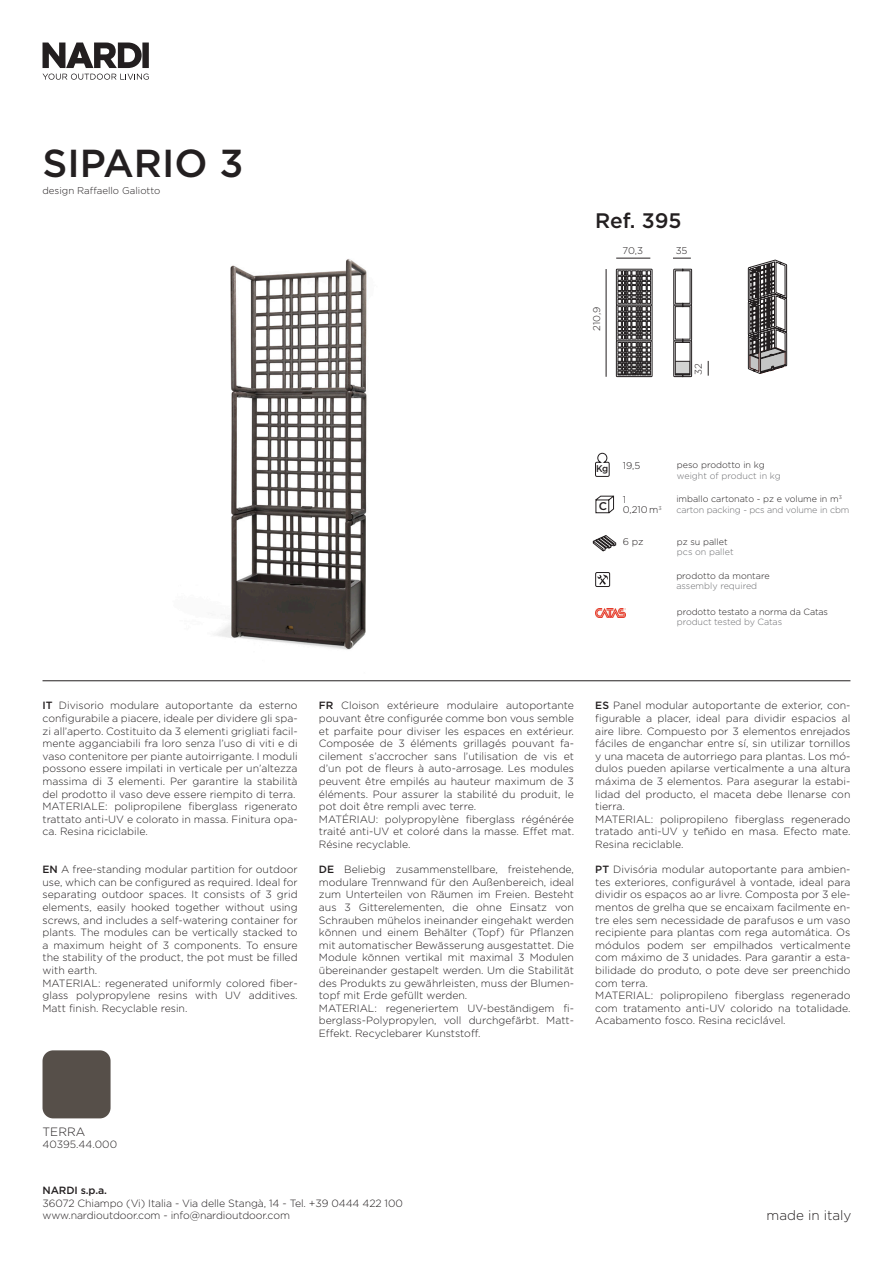
<style>
.page{position:relative;width:893px;height:1263px;background:#fff}
.page>*{position:absolute;margin:0;border:0;box-sizing:border-box;transform-origin:0 0}
.t1{font:500 39px "Gotham N";color:#231f20}
.t2{font:500 21px "Gotham N";letter-spacing:-.005em;color:#231f20}
.t3{font:300 13.5px "Gotham N";color:#231f20}
.t4{font:300 12px "Gotham N";color:#231f20}
.t5{font:500 11.25px "Gotham N";color:#231f20}
.t6{font:300 10.5px/12.6px "Gotham N";color:#231f20;text-align:justify}
.t7{font:500 10.5px "Gotham N";letter-spacing:-.01em;color:#231f20}
.t8{font:300 9.75px "Gotham N";color:#231f20}
.t9{font:500 9.75px "Gotham N";color:#231f20;scale:.93 1}
.t10{font:300 9px/10.5px "Gotham N";letter-spacing:-.01em;color:#6c6d70}
.t11{font:300 9px "Gotham N";letter-spacing:-.01em;color:#231f20}
.s1{color:#231f20}
.s2{font-weight:500}
</style>
<div class="page">
<svg style="left:43px;top:43px;width:106px;height:25px"></svg>
<svg style="left:43px;top:74px;width:106px;height:6px"></svg>
<hr style="left:43px;top:680px;width:807px;height:1px;background:#231f20">
<div style="left:595px;top:572px;width:15px;height:15px;border:1px solid #231f20"></div>
<svg style="left:597px;top:574px;width:11px;height:11px"></svg>
<img style="left:595px;top:608px;width:31px;height:9px">
<svg style="left:592px;top:535px;width:24px;height:17px"></svg>
<svg style="left:595px;top:452px;width:15px;height:25px"></svg>
<svg style="left:595px;top:495px;width:20px;height:19px"></svg>
<img style="left:216px;top:259px;width:151px;height:391px">
<svg style="left:673px;top:258px;width:18px;height:1px"></svg>
<hr style="left:616px;top:258px;width:34px;height:1px;background:#231f20">
<hr style="left:606px;top:269px;width:1px;height:108px;background:#231f20">
<svg style="left:708px;top:361px;width:1px;height:15px"></svg>
<svg style="left:748px;top:260px;width:39px;height:114px"></svg>
<svg style="left:616px;top:269px;width:76px;height:109px"></svg>
<div style="left:43px;top:1050px;width:68px;height:68px;background:#564f49"></div>
<p class="t1" style="left:43px;top:141px;width:202px">SIPARIO 3</p>
<p class="t8" style="left:43px;top:185px;width:119px">design Raffaello Galiotto</p>
<p class="t2" style="left:595px;top:209px;width:88px">Ref. 395</p>
<p class="t8" style="left:622px;top:246px;width:22px">70,3</p>
<p class="t8" style="left:676px;top:246px;width:13px">35</p>
<p class="t8" style="left:592px;top:331px;width:26px;rotate:-90deg">210,9</p>
<p class="t8" style="left:693px;top:374px;width:13px;rotate:-90deg">32</p>
<p class="t11" style="left:677px;top:460px;width:89px">peso prodotto in kg</p>
<p class="t10" style="left:677px;top:470px;width:105px">weight of product in kg</p>
<p class="t8" style="left:623px;top:460px;width:19px">19,5</p>
<p class="t9" style="left:596px;top:463px;width:15px">Kg</p>
<p class="t5" style="left:599px;top:500px;width:10px">C</p>
<p class="t10" style="left:676px;top:494px;width:175px"><span class="s1">imballo cartonato - pz e volume in m</span><sup>3 </sup>carton packing - pcs and volume in cbm</p>
<p class="t8" style="left:623px;top:537px;width:22px">6 pz</p>
<p class="t8" style="left:623px;top:494px;width:5px">1</p>
<p class="t8" style="left:623px;top:505px;width:40px">0,210 m<sup>3</sup></p>
<p class="t11" style="left:677px;top:537px;width:52px">pz su pallet</p>
<p class="t10" style="left:677px;top:547px;width:58px">pcs on pallet</p>
<p class="t11" style="left:676px;top:570px;width:95px">prodotto da montare</p>
<p class="t10" style="left:676px;top:580px;width:82px">assembly required</p>
<p class="t11" style="left:677px;top:607px;width:153px">prodotto testato a norma da Catas</p>
<p class="t10" style="left:677px;top:617px;width:107px">product tested by Catas</p>
<p class="t6" style="left:43px;top:699px;width:257px"><span class="s2">IT</span> Divisorio modulare autoportante da esterno configurabile a piacere, ideale per dividere gli spa&shy;zi all’aperto. Costituito da 3 elementi grigliati facil&shy;mente agganciabili fra loro senza l’uso di viti e di vaso contenitore per piante autoirrigante. I moduli possono essere impilati in verticale per un’altezza massima di 3 elementi. Per garantire la stabilità del prodotto il vaso deve essere riempito di terra.</p>
<p class="t6" style="left:43px;top:800px;width:257px">MATERIALE: polipropilene fiberglass rigenerato trattato anti-UV e colorato in massa. Finitura opa&shy;ca. Resina riciclabile.</p>
<p class="t6" style="left:43px;top:863px;width:257px"><span class="s2">EN</span> A free-standing modular partition for outdoor use, which can be configured as required. Ideal for separating outdoor spaces. It consists of 3 grid elements, easily hooked together without using screws, and includes a self-watering container for plants. The modules can be vertically stacked to a maximum height of 3 components. To ensure the stability of the product, the pot must be filled with earth.</p>
<p class="t6" style="left:43px;top:976px;width:257px">MATERIAL: regenerated uniformly colored fiber&shy;glass polypropylene resins with UV additives.<br>Matt finish. Recyclable resin.</p>
<p class="t6" style="left:319px;top:699px;width:257px"><span class="s2">FR</span> Cloison extérieure modulaire autoportante pouvant être configurée comme bon vous semble et parfaite pour diviser les espaces en extérieur.<br>Composée de 3 éléments grillagés pouvant fa&shy;cilement s’accrocher sans l’utilisation de vis et d’un pot de fleurs à auto-arrosage. Les modules peuvent être empilés au hauteur maximum de 3 éléments. Pour assurer la stabilité du produit, le pot doit être rempli avec terre.</p>
<p class="t6" style="left:319px;top:812px;width:257px">MATÉRIAU: polypropylène fiberglass régénérée traité anti-UV et coloré dans la masse. Effet mat.<br>Résine recyclable.</p>
<p class="t6" style="left:319px;top:863px;width:257px"><span class="s2">DE</span> Beliebig zusammenstellbare, freistehende, modulare Trennwand für den Außenbereich, ideal zum Unterteilen von Räumen im Freien. Besteht aus 3 Gitterelementen, die ohne Einsatz von Schrauben mühelos ineinander eingehakt werden können und einem Behälter (Topf) für Pflanzen mit automatischer Bewässerung ausgestattet. Die Module können vertikal mit maximal 3 Modulen übereinander gestapelt werden. Um die Stabilität des Produkts zu gewährleisten, muss der Blumen&shy;topf mit Erde gefüllt werden.</p>
<p class="t6" style="left:319px;top:1001px;width:257px">MATERIAL: regeneriertem UV-beständigem fi&shy;berglass-Polypropylen, voll durchgefärbt. Matt-Effekt. Recyclebarer Kunststoff.</p>
<p class="t6" style="left:595px;top:699px;width:257px"><span class="s2">ES</span> Panel modular autoportante de exterior, con&shy;figurable a placer, ideal para dividir espacios al aire libre. Compuesto por 3 elementos enrejados fáciles de enganchar entre sí, sin utilizar tornillos y una maceta de autorriego para plantas. Los mó&shy;dulos pueden apilarse verticalmente a una altura máxima de 3 elementos. Para asegurar la estabi&shy;lidad del producto, el maceta debe llenarse con tierra.</p>
<p class="t6" style="left:595px;top:812px;width:257px">MATERIAL: polipropileno fiberglass regenerado tratado anti-UV y teñido en masa. Efecto mate.<br>Resina reciclable.</p>
<p class="t6" style="left:595px;top:863px;width:257px"><span class="s2">PT</span> Divisória modular autoportante para ambien&shy;tes exteriores, configurável à vontade, ideal para dividir os espaços ao ar livre. Composta por 3 ele&shy;mentos de grelha que se encaixam facilmente en&shy;tre eles sem necessidade de parafusos e um vaso recipiente para plantas com rega automática. Os módulos podem ser empilhados verticalmente com máximo de 3 unidades. Para garantir a esta&shy;bilidade do produto, o pote deve ser preenchido com terra.</p>
<p class="t6" style="left:595px;top:989px;width:257px">MATERIAL: polipropileno fiberglass regenerado com tratamento anti-UV colorido na totalidade.<br>Acabamento fosco. Resina reciclável.</p>
<p class="t4" style="left:43px;top:1125px;width:44px">TERRA</p>
<p class="t6" style="left:43px;top:1138px;width:76px">40395.44.000</p>
<p class="t7" style="left:43px;top:1184px;width:66px">NARDI s.p.a.</p>
<p class="t6" style="left:43px;top:1196px;width:362px">36072 Chiampo (Vi) Italia - Via delle Stangà, 14 - Tel. +39 0444 422 100 www.nardioutdoor.com - info@nardioutdoor.com</p>
<p class="t3" style="left:767px;top:1207px;width:86px">made in italy</p>
</div>
